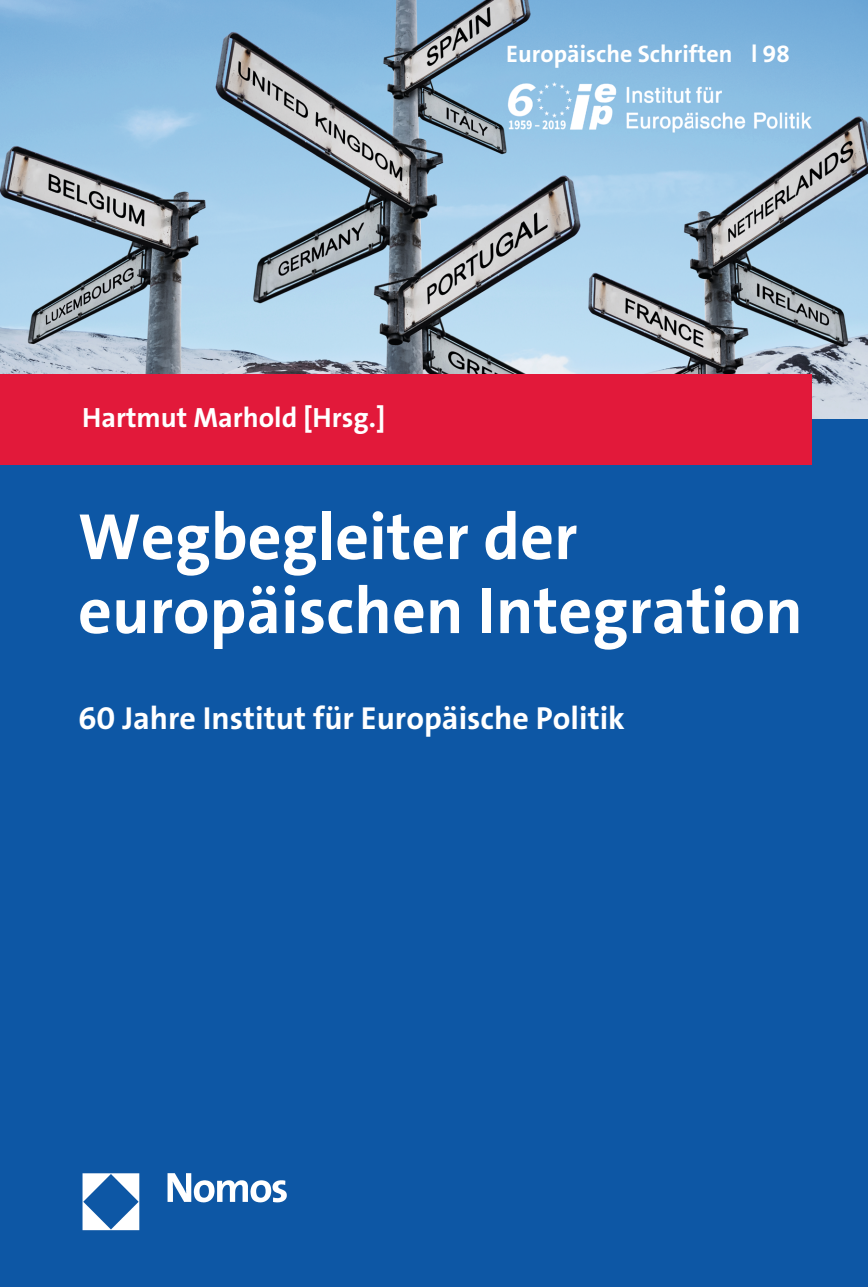
<style>
.page{position:relative;width:868px;height:1287px;background:#fff}
.page>*{position:absolute;margin:0;border:0;box-sizing:border-box;transform-origin:0 0}
.t1{font:700 66px/74px "The Sans Os F";color:#fff}
.t2{font:700 32px "The Sans Os F";color:#fff}
.t3{font:700 28px "The Sans Os F";color:#fff}
.t4{font:700 24px "The Sans Os F";color:#fff}
</style>
<div class="page">
<img style="left:0;top:0;width:867px;height:420px">
<div style="left:0;top:420px;width:867px;height:867px;background:#0d57a5"></div>
<div style="left:0;top:374px;width:811px;height:91px;background:#e2193a"></div>
<img style="left:82px;top:1173px;width:205px;height:58px">
<img style="left:505px;top:81px;width:314px;height:52px">
<p class="t4" style="left:506px;top:39px;width:285px">Europäische Schriften l 98</p>
<p class="t3" style="left:82px;top:400px;width:304px">Hartmut Marhold [Hrsg.]</p>
<p class="t1" style="left:78px;top:500px;width:726px">Wegbegleiter der europäischen Integration</p>
<p class="t2" style="left:78px;top:698px;width:548px">60 Jahre Institut für Europäische Politik</p>
</div>
